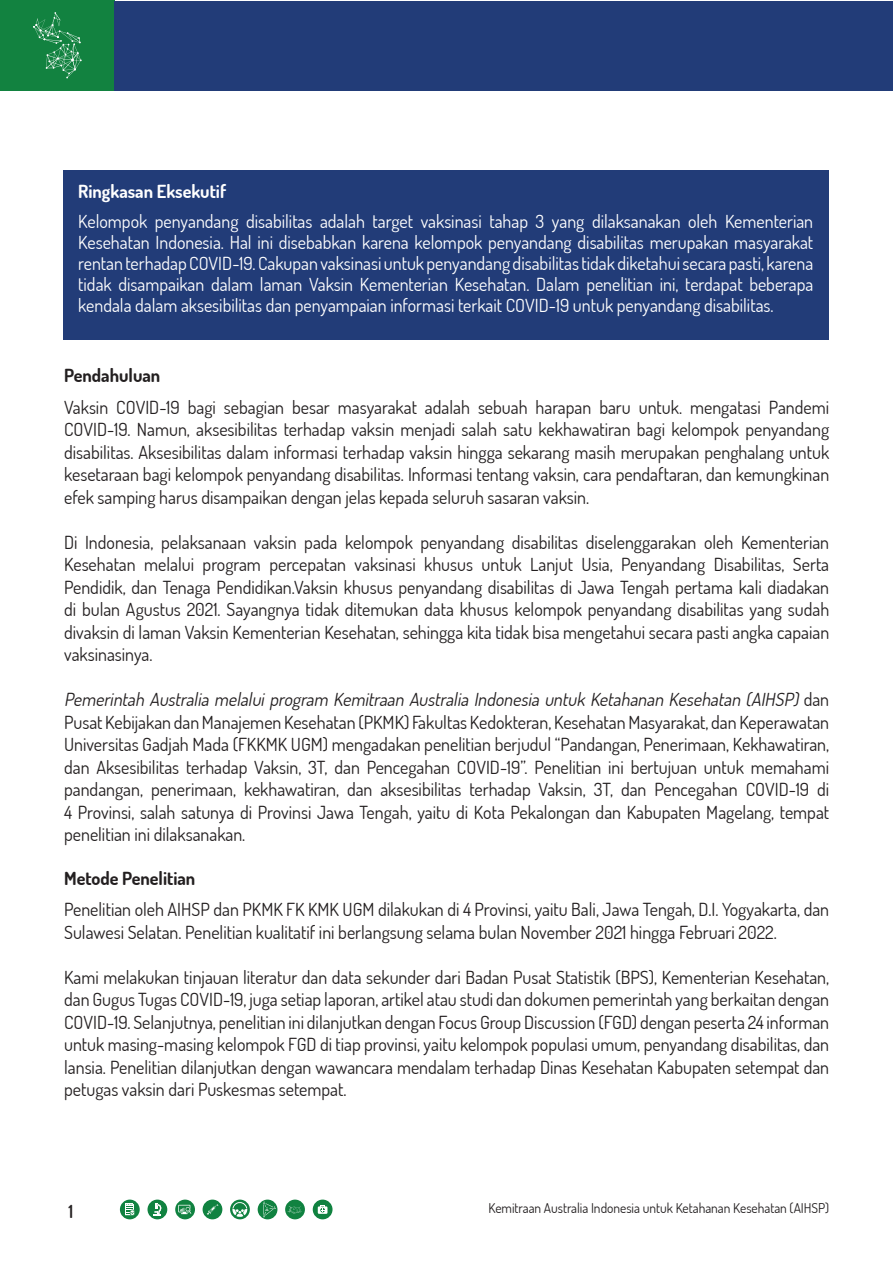
<style>
.page{position:relative;width:893px;height:1263px;background:#fff}
.page>*{position:absolute;margin:0;border:0;box-sizing:border-box;transform-origin:0 0}
.t1{font:18px/22.5px "Dosis";color:#231f20;text-align:justify}
.t2{font:18px/21px "Dosis";color:#fff;text-align:justify}
.t3{font:700 18px "Dosis";color:#231f20}
.t4{font:700 18px "Dosis";color:#fff}
.t5{font:600 18px "Dosis";color:#231f20}
.t6{font:13.5px "Dosis";color:#231f20}
.s1{font-style:italic}
</style>
<div class="page">
<div style="left:64px;top:170px;width:765px;height:169px;background:#223c78"></div>
<div style="left:0;top:0;width:115px;height:91px;background:#128240"></div>
<svg style="left:33px;top:12px;width:49px;height:66px"></svg>
<div style="left:115px;top:1px;width:778px;height:90px;background:#223c78"></div>
<div style="left:285px;top:1199px;width:20px;height:20px;background:#108240;border-radius:50%"></div>
<svg style="left:288px;top:1206px;width:14px;height:7px"></svg>
<div style="left:313px;top:1199px;width:20px;height:20px;background:#108240;border-radius:50%"></div>
<svg style="left:318px;top:1205px;width:9px;height:9px"></svg>
<svg style="left:258px;top:1199px;width:19px;height:20px"></svg>
<svg style="left:263px;top:1201px;width:13px;height:16px"></svg>
<div style="left:147px;top:1199px;width:20px;height:20px;background:#108240;border-radius:50%"></div>
<svg style="left:154px;top:1203px;width:8px;height:12px"></svg>
<svg style="left:230px;top:1199px;width:20px;height:20px"></svg>
<svg style="left:232px;top:1201px;width:15px;height:16px"></svg>
<div style="left:203px;top:1199px;width:19px;height:20px;background:#108240;border-radius:50%"></div>
<svg style="left:207px;top:1204px;width:11px;height:11px"></svg>
<div style="left:120px;top:1199px;width:20px;height:20px;background:#108240;border-radius:50%"></div>
<svg style="left:125px;top:1203px;width:10px;height:13px"></svg>
<svg style="left:175px;top:1199px;width:20px;height:20px"></svg>
<svg style="left:178px;top:1205px;width:13px;height:9px"></svg>
<p class="t4" style="left:78px;top:179px;width:149px">Ringkasan Eksekutif</p>
<p class="t2" style="left:78px;top:210px;width:736px">Kelompok penyandang disabilitas adalah target vaksinasi tahap 3 yang dilaksanakan oleh Kementerian Kesehatan Indonesia. Hal ini disebabkan karena kelompok penyandang disabilitas merupakan masyarakat rentan terhadap COVID-19. Cakupan vaksinasi untuk penyandang disabilitas tidak diketahui secara pasti, karena tidak disampaikan dalam laman Vaksin Kementerian Kesehatan. Dalam penelitian ini, terdapat beberapa kendala dalam aksesibilitas dan penyampaian informasi terkait COVID-19 untuk penyandang disabilitas.</p>
<p class="t3" style="left:64px;top:363px;width:98px">Pendahuluan</p>
<p class="t1" style="left:64px;top:395px;width:767px">Vaksin COVID-19 bagi sebagian besar masyarakat adalah sebuah harapan baru untuk. mengatasi Pandemi COVID-19. Namun, aksesibilitas terhadap vaksin menjadi salah satu kekhawatiran bagi kelompok penyandang disabilitas. Aksesibilitas dalam informasi terhadap vaksin hingga sekarang masih merupakan penghalang untuk kesetaraan bagi kelompok penyandang disabilitas. Informasi tentang vaksin, cara pendaftaran, dan kemungkinan efek samping harus disampaikan dengan jelas kepada seluruh sasaran vaksin.</p>
<p class="t1" style="left:64px;top:530px;width:767px">Di Indonesia, pelaksanaan vaksin pada kelompok penyandang disabilitas diselenggarakan oleh Kementerian Kesehatan melalui program percepatan vaksinasi khusus untuk Lanjut Usia, Penyandang Disabilitas, Serta Pendidik, dan Tenaga Pendidikan.Vaksin khusus penyandang disabilitas di Jawa Tengah pertama kali diadakan di bulan Agustus 2021. Sayangnya tidak ditemukan data khusus kelompok penyandang disabilitas yang sudah divaksin di laman Vaksin Kementerian Kesehatan, sehingga kita tidak bisa mengetahui secara pasti angka capaian vaksinasinya.</p>
<p class="t1" style="left:64px;top:687px;width:767px"><span class="s1">Pemerintah Australia melalui program Kemitraan Australia Indonesia untuk Ketahanan Kesehatan (AIHSP)</span> d a n Pusat Kebijakan dan Manajemen Kesehatan (PKMK) Fakultas Kedokteran, Kesehatan Masyarakat, dan Keperawatan Universitas Gadjah Mada (FKKMK UGM) mengadakan penelitian berjudul “Pandangan, Penerimaan, Kekhawatiran, dan Aksesibilitas terhadap Vaksin, 3T, dan Pencegahan COVID-19”. Penelitian ini bertujuan untuk memahami pandangan, penerimaan, kekhawatiran, dan aksesibilitas terhadap Vaksin, 3T, dan Pencegahan COVID-19 di 4 Provinsi, salah satunya di Provinsi Jawa Tengah, yaitu di Kota Pekalongan dan Kabupaten Magelang, tempat penelitian ini dilaksanakan.</p>
<p class="t3" style="left:64px;top:866px;width:133px">Metode Penelitian</p>
<p class="t1" style="left:64px;top:897px;width:766px">Penelitian oleh AIHSP dan PKMK FK KMK UGM dilakukan di 4 Provinsi, yaitu Bali, Jawa Tengah, D.I. Yogyakarta, dan<br>Sulawesi Selatan. Penelitian kualitatif ini berlangsung selama bulan November 2021 hingga Februari 2022.</p>
<p class="t1" style="left:64px;top:965px;width:767px">Kami melakukan tinjauan literatur dan data sekunder dari Badan Pusat Statistik (BPS), Kementerian Kesehatan, dan Gugus Tugas COVID-19, juga setiap laporan, artikel atau studi dan dokumen pemerintah yang berkaitan dengan COVID-19. Selanjutnya, penelitian ini dilanjutkan dengan Focus Group Discussion (FGD) dengan peserta 24 informan untuk masing-masing kelompok FGD di tiap provinsi, yaitu kelompok populasi umum, penyandang disabilitas, dan lansia. Penelitian dilanjutkan dengan wawancara mendalam terhadap Dinas Kesehatan Kabupaten setempat dan petugas vaksin dari Puskesmas setempat.</p>
<p class="t5" style="left:68px;top:1199px;width:6px">1</p>
<p class="t6" style="left:488px;top:1199px;width:342px">Kemitraan Australia Indonesia untuk Ketahanan Kesehatan (AIHSP)</p>
</div>
